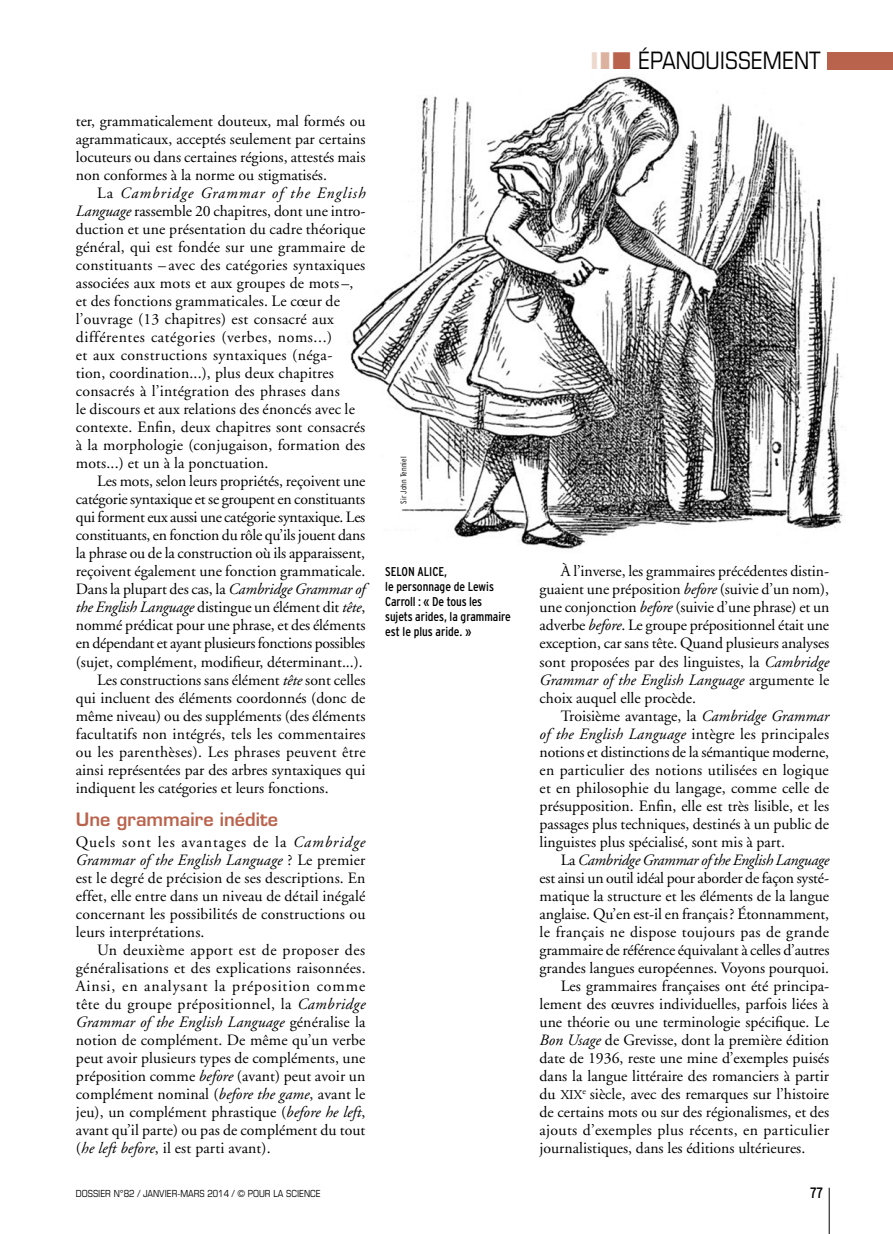
<style>
.page{position:relative;width:893px;height:1234px;background:#fff}
.page>*{position:absolute;margin:0;border:0;box-sizing:border-box;transform-origin:0 0}
.t1{font:condensed 24px "Eurostile";color:#000}
.inter2{font:600 18px "Eurostile";color:#ba634c}
.texte_courant{font:15.75px/18px "Adobe Garamond";letter-spacing:.01em;color:#000;text-align:justify}
.t2{font:condensed 15px "Interstate";color:#000}
.legende{font:condensed 12.75px/15px "Interstate";color:#000}
.t3{font:condensed 9.75px "Eurostile";color:#000}
.t4{font:300 condensed 8.25px "Interstate";color:#000}
.s1{font-style:italic}
.s2{font-family:"Adobe Garamond Regular SC850"}
.s3{color:#edd8ce}
.s4{color:#dcb29f}
.s5{color:#ba634c}
.s6{font-family:"Adobe Garamond Regular SC850";font-size:13.35px}
</style>
<div class="page">
<img style="left:349px;top:69px;width:497px;height:480px">
<hr style="left:829px;top:1187px;width:1px;height:46px;background:#000">
<div style="left:827px;top:52px;width:66px;height:17px;background:#ba634c"></div>
<p class="texte_courant" style="left:76px;top:112px;width:291px">ter, grammaticalement douteux, mal formés ou agrammaticaux, acceptés seulement par certains locuteurs ou dans certaines régions, attestés mais non conformes à la norme ou stigmatisés.</p>
<p class="texte_courant" style="left:76px;top:184px;width:291px;text-align:left;text-indent:21px">La <span class="s1">Cambridge Grammar of the English Language</span> rassemble 20 chapitres, dont une intro&shy;duction et une présentation du cadre théorique général, qui est fondée sur une grammaire de constituants – avec des catégories syntaxiques associées aux mots et aux groupes de mots –, et des fonctions grammaticales. Le cœur de l’ouvrage (13 chapitres) est consacré aux différentes catégories (verbes, noms...)<br>et aux constructions syntaxiques (néga&shy;tion, coordination...), plus deux chapitres consacrés à l’intégration des phrases dans<br>le discours et aux relations des énoncés avec le contexte. Enfin, deux chapitres sont consacrés à la morphologie (conjugaison, formation des mots...) et un à la ponctuation.</p>
<p class="texte_courant" style="left:76px;top:472px;width:291px;text-indent:21px">Les mots, selon leurs propriétés, reçoivent une catégorie syntaxique et se groupent en constituants qui forment eux aussi une catégorie syntaxique. Les constituants, en fonction du rôle qu’ils jouent dans la phrase ou de la construction où ils apparaissent, reçoivent également une fonction grammaticale.<br>Dans la plupart des cas, la <span class="s1">Cambridge Grammar of the English Language</span> distingue un élément dit <span class="s1">tête</span>, nommé prédicat pour une phrase, et des éléments en dépendant et ayant plusieurs fonctions possibles (sujet, complément, modifieur, déterminant...).</p>
<p class="texte_courant" style="left:76px;top:670px;width:291px;text-indent:21px">Les constructions sans élément <span class="s1">tête</span> sont celles qui incluent des éléments coordonnés (donc de même niveau) ou des suppléments (des éléments facultatifs non intégrés, tels les commentaires ou les parenthèses). Les phrases peuvent être ainsi représentées par des arbres syntaxiques qui indiquent les catégories et leurs fonctions.</p>
<p class="inter2" style="left:76px;top:808px;width:204px">Une grammaire inédite</p>
<p class="texte_courant" style="left:76px;top:832px;width:291px">Quels sont les avantages de la <span class="s1">Cambridge Grammar of the English Language</span> <span class="s2">? L</span>e premier est le degré de précision de ses descriptions. En effet, elle entre dans un niveau de détail inégalé concernant les possibilités de constructions ou leurs interprétations.</p>
<p class="texte_courant" style="left:76px;top:940px;width:291px;text-indent:21px">Un deuxième apport est de proposer des généralisations et des explications raisonnées.<br>Ainsi, en analysant la préposition comme tête du groupe prépositionnel, la <span class="s1">Cambridge Grammar of the English Language</span> généralise la notion de complément. De même qu’un verbe peut avoir plusieurs types de compléments, une préposition comme <span class="s1">before</span> (avant) peut avoir un complément nominal (<span class="s1">before the game</span>, avant le jeu), un complément phrastique (<span class="s1">before he left</span>, avant qu’il parte) ou pas de complément du tout (<span class="s1">he left before</span>, il est parti avant).</p>
<p class="t4" style="left:399px;top:503px;width:48px;rotate:-90deg">Sir John Tenniel</p>
<p class="legende" style="left:385px;top:563px;width:127px">SELON ALICE,<br>le personnage de Lewis<br>Carroll : « De tous les sujets arides, la grammaire est le plus aride. »</p>
<h1 class="t1" style="left:591px;top:46px;width:231px"><span class="s3">❙</span><span class="s4">❚</span><span class="s5">■</span> ÉPANOUISSEMENT</h1>
<p class="texte_courant" style="left:540px;top:562px;width:291px;text-indent:21px">À l’inverse, les grammaires précédentes distin&shy;guaient une préposition <span class="s1">before</span> (suivie d’un nom), une conjonction <span class="s1">before</span> (suivie d’une phrase) et un adverbe <span class="s1">before</span>. Le groupe prépositionnel était une exception, car sans tête. Quand plusieurs analyses sont proposées par des linguistes, la <span class="s1">Cambridge Grammar of the English Language</span> argumente le choix auquel elle procède.</p>
<p class="texte_courant" style="left:540px;top:706px;width:291px;text-indent:21px">Troisième avantage, la <span class="s1">Cambridge Grammar of the English Language</span> intègre les principales notions et distinctions de la sémantique moderne, en particulier des notions utilisées en logique et en philosophie du langage, comme celle de présupposition. Enfin, elle est très lisible, et les passages plus techniques, destinés à un public de linguistes plus spécialisé, sont mis à part.</p>
<p class="texte_courant" style="left:540px;top:850px;width:291px;text-indent:21px">La <span class="s1">Cambridge Grammar of the English Language </span>est ainsi un outil idéal pour aborder de façon systé&shy;matique la structure et les éléments de la langue anglaise. Qu’en est-il en français? Étonnamment, le français ne dispose toujours pas de grande grammaire de référence équivalant à celles d’autres grandes langues européennes. Voyons pourquoi.</p>
<p class="texte_courant" style="left:540px;top:976px;width:291px;text-indent:21px">Les grammaires françaises ont été principa&shy;lement des œuvres individuelles, parfois liées à une théorie ou une terminologie spécifique. Le <span class="s1">Bon Usage</span> de Grevisse, dont la première édition date de 1936, reste une mine d’exemples puisés dans la langue littéraire des romanciers à partir du <span class="s6">xix</span><sup>e</sup> siècle, avec des remarques sur l’histoire de certains mots ou sur des régionalismes, et des ajouts d’exemples plus récents, en particulier journalistiques, dans les éditions ultérieures.</p>
<p class="t3" style="left:76px;top:1187px;width:246px">DOSSIER N°82 / JANVIER-MARS 2014 / © POUR LA SCIENCE</p>
<p class="t2" style="left:810px;top:1183px;width:15px">77</p>
</div>
